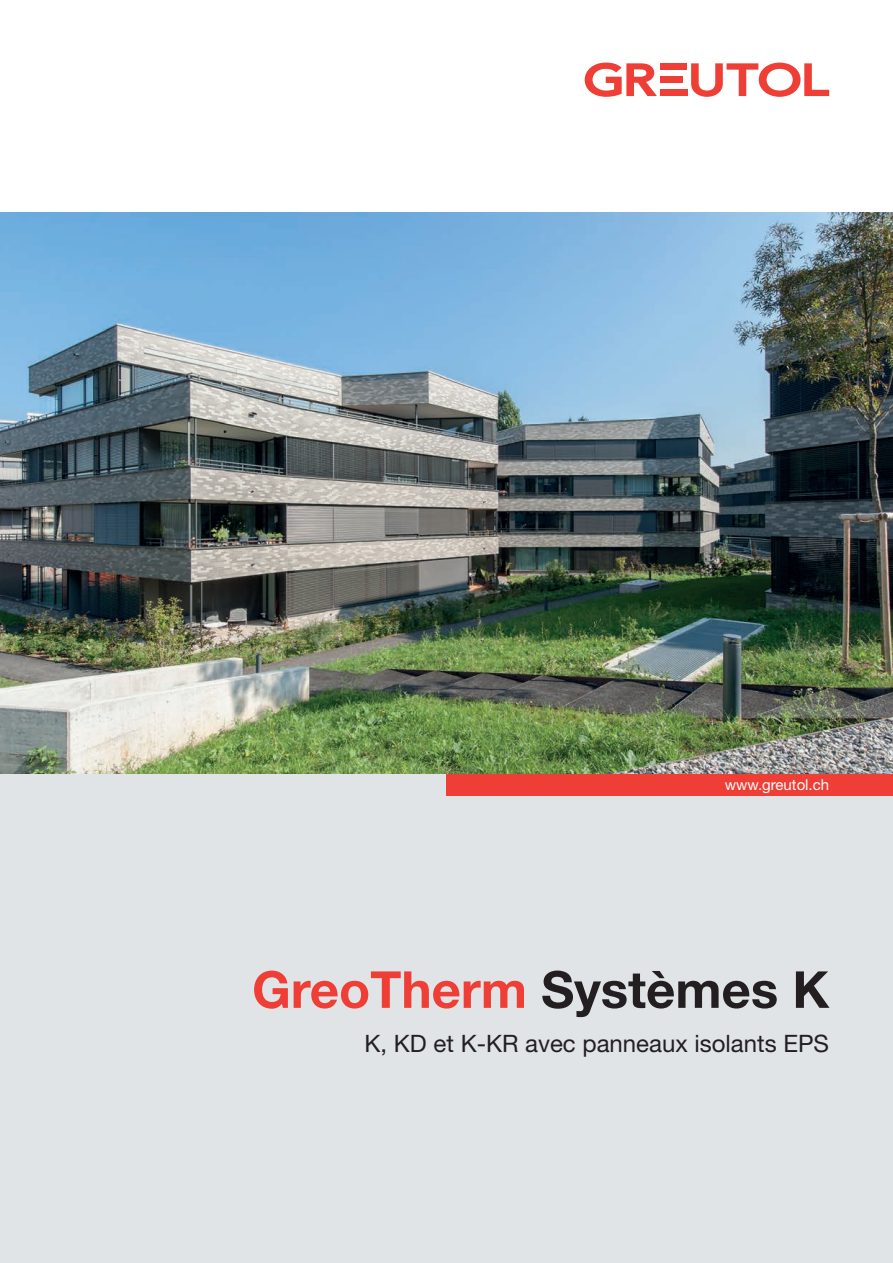
<style>
.page{position:relative;width:893px;height:1263px;background:#fff}
.page>*{position:absolute;margin:0;border:0;box-sizing:border-box;transform-origin:0 0}
.t1{font:700 51px "Helvetica Neue LT Std";color:#ee3e35}
.t2{font:24px "Helvetica Neue LT Std";color:#231f20}
.t3{font:15px "Helvetica Neue LT Std";color:#fff}
.s1{color:#231f20}
</style>
<div class="page">
<div style="left:0;top:774px;width:893px;height:489px;background:#e1e4e7"></div>
<div style="left:446px;top:774px;width:447px;height:21px;background:#ee3e35"></div>
<img style="left:0;top:213px;width:893px;height:561px">
<svg style="left:585px;top:63px;width:72px;height:34px"></svg>
<div style="left:660px;top:63px;width:27px;height:7px;background:#ee3e35"></div>
<div style="left:660px;top:76px;width:22px;height:6px;background:#ee3e35"></div>
<div style="left:660px;top:90px;width:28px;height:6px;background:#ee3e35"></div>
<svg style="left:691px;top:63px;width:138px;height:34px"></svg>
<p class="t3" style="left:725px;top:776px;width:106px">www.greutol.ch</p>
<h1 class="t1" style="left:252px;top:958px;width:579px">GreoTherm <span class="s1">Systèmes K</span></h1>
<p class="t2" style="left:365px;top:1029px;width:466px">K, KD et K-KR avec panneaux isolants EPS</p>
</div>
